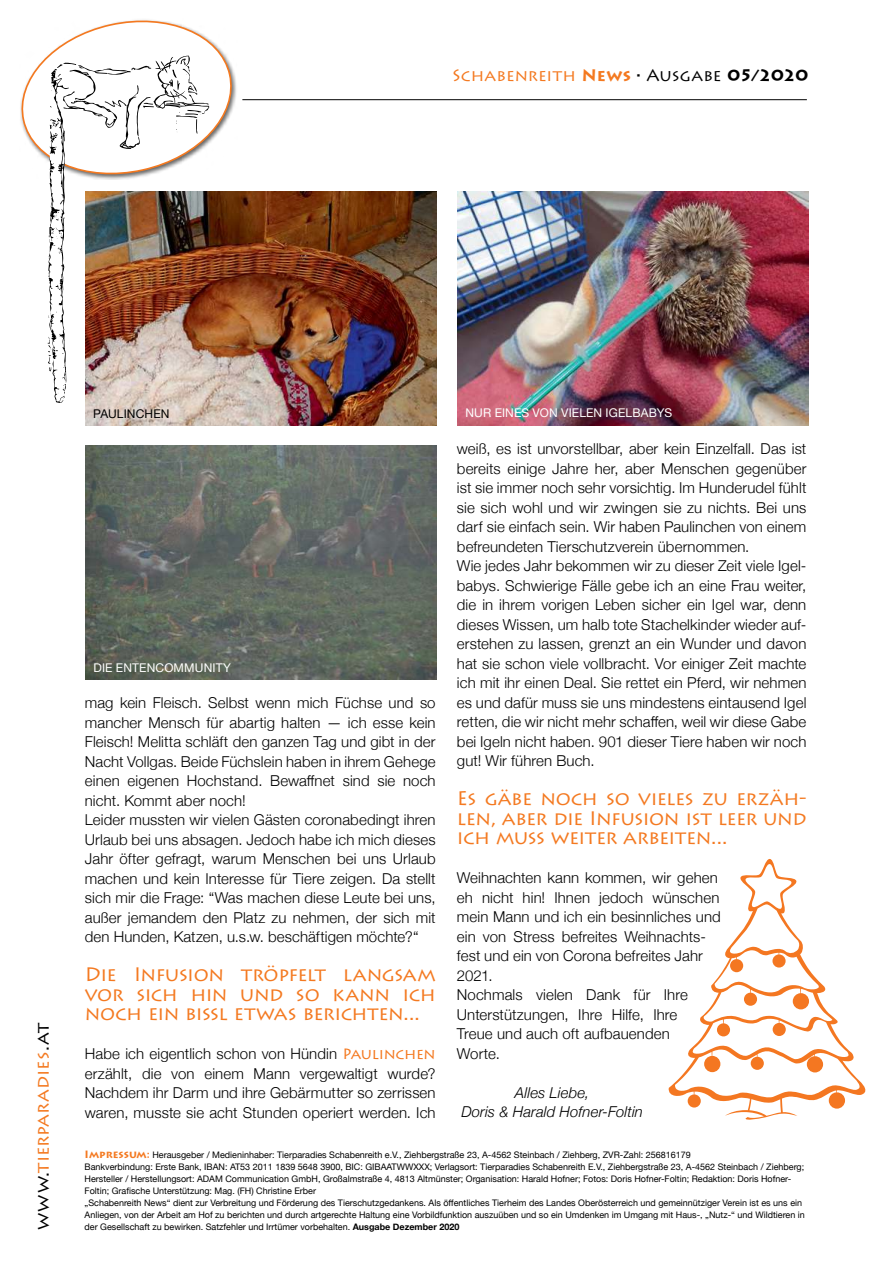
<style>
.page{position:relative;width:893px;height:1263px;background:#fff}
.page>*{position:absolute;margin:0;border:0;box-sizing:border-box;transform-origin:0 0}
.t1{font:19.5px/19.5px "Lithos Pro";letter-spacing:-.03em;color:#f47920;text-align:justify}
.t2{font:18px "Lithos Pro";letter-spacing:.005em;color:#f47920}
.t3{font:16.5px "Lithos Pro";letter-spacing:.01em;color:#f47920}
.t4{font:300 15px/19.5px "Helvetica Neue";letter-spacing:.01em;color:#000}
.t5{font:italic 300 15px/19.5px "Helvetica Neue";letter-spacing:.01em;color:#000;text-align:center}
.t6{font:12px "Helvetica Neue";letter-spacing:.015em;color:#fff}
.t7{font:12px "Helvetica Neue";letter-spacing:.01em;color:#000}
.t8{font:9px/12px "Helvetica Neue";color:#000}
.s1{font-weight:700}
.s2{font-weight:700;color:#000}
.s3{color:#000}
.s4{font-family:"Lithos Pro";font-weight:700;font-size:10.5px;color:#f47920}
.s5{font-family:"Lithos Pro";font-weight:400;color:#f47920}
</style>
<div class="page">
<hr style="left:242px;top:99px;width:565px;height:1px;background:#000">
<svg style="left:20px;top:20px;width:216px;height:140px"></svg>
<svg style="left:47px;top:56px;width:162px;height:347px"></svg>
<img style="left:85px;top:445px;width:351px;height:234px">
<img style="left:457px;top:192px;width:351px;height:233px">
<img style="left:85px;top:191px;width:351px;height:235px">
<svg style="left:668px;top:859px;width:198px;height:261px"></svg>
<p class="t3" style="left:452px;top:68px;width:358px">Schabenreith <span class="s1">News</span> <span class="s2">·</span> <span class="s3">Ausgabe</span> <span class="s2">05/2020</span></p>
<p class="t2" style="left:34px;top:1230px;width:208px;rotate:-90deg"><span class="s3">www.</span>tierparadies<span class="s3">.at</span></p>
<p class="t7" style="left:93px;top:409px;width:78px">PAULINCHEN</p>
<p class="t6" style="left:465px;top:408px;width:208px">NUR EINES VON VIELEN IGELBABYS</p>
<p class="t4" style="left:457px;top:438px;width:351px">weiß, es ist unvorstellbar, aber kein Einzelfall. Das ist bereits einige Jahre her, aber Menschen gegenüber ist sie immer noch sehr vorsichtig. Im Hunderudel fühlt sie sich wohl und wir zwingen sie zu nichts. Bei uns darf sie einfach sein. Wir haben Paulinchen von einem befreundeten Tierschutzverein übernommen.<br>Wie jedes Jahr bekommen wir zu dieser Zeit viele Igel&shy;babys. Schwierige Fälle gebe ich an eine Frau weiter, die in ihrem vorigen Leben sicher ein Igel war, denn dieses Wissen, um halb tote Stachelkinder wieder auf&shy;erstehen zu lassen, grenzt an ein Wunder und davon hat sie schon viele vollbracht. Vor einiger Zeit machte ich mit ihr einen Deal. Sie rettet ein Pferd, wir nehmen es und dafür muss sie uns mindestens eintausend Igel retten, die wir nicht mehr schaffen, weil wir diese Gabe bei Igeln nicht haben. 901 dieser Tiere haben wir noch gut! Wir führen Buch.</p>
<h1 class="t1" style="left:457px;top:789px;width:351px">Es gäbe noch so vieles zu erzäh&shy;len, aber die Infusion ist leer und ich muss weiter arbeiten...</h1>
<p class="t4" style="left:457px;top:868px;width:265px">Weihnachten kann kommen, wir gehen eh nicht hin! Ihnen jedoch wünschen mein Mann und ich ein besinnliches und ein von Stress befreites Weihnachts&shy;fest und ein von Corona befreites Jahr<br>2021.<br>Nochmals vielen Dank für Ihre<br>Unterstützungen, Ihre Hilfe, Ihre<br>Treue und auch oft aufbauenden<br>Worte.</p>
<p class="t5" style="left:461px;top:1083px;width:183px">Alles Liebe,<br>Doris &amp; Harald Hofner-Foltin</p>
<p class="t8" style="left:85px;top:1149px;width:722px"><span class="s4">Impressum:</span> Herausgeber / Medieninhaber: Tierparadies Schabenreith e.V., Ziehbergstraße 23, A-4562 Steinbach / Ziehberg, ZVR-Zahl: 256816179<br>Bankverbindung: Erste Bank, IBAN: AT53 2011 1839 5648 3900, BIC: GIBAATWWXXX; Verlagsort: Tierparadies Schabenreith E.V., Ziehbergstraße 23, A-4562 Steinbach / Ziehberg; Hersteller / Herstellungsort: ADAM Communication GmbH, Großalmstraße 4, 4813 Altmünster; Organisation: Harald Hofner; Fotos: Doris Hofner-Foltin; Redaktion: Doris Hofner-Foltin; Grafische Unterstützung: Mag. (FH) Christine Erber<br>„Schabenreith News“ dient zur Verbreitung und Förderung des Tierschutzgedankens. Als öffentliches Tierheim des Landes Oberösterreich und gemeinnütziger Verein ist es uns ein Anliegen, von der Arbeit am Hof zu berichten und durch artgerechte Haltung eine Vorbildfunktion auszuüben und so ein Umdenken im Umgang mit Haus-, „Nutz-“ und Wildtieren in</p>
<p class="t6" style="left:93px;top:663px;width:139px">DIE ENTENCOMMUNITY</p>
<p class="t4" style="left:85px;top:693px;width:352px">mag kein Fleisch. Selbst wenn mich Füchse und so mancher Mensch für abartig halten — ich esse kein Fleisch! Melitta schläft den ganzen Tag und gibt in der Nacht Vollgas. Beide Füchslein haben in ihrem Gehege einen eigenen Hochstand. Bewaffnet sind sie noch nicht. Kommt aber noch!<br>Leider mussten wir vielen Gästen coronabedingt ihren Urlaub bei uns absagen. Jedoch habe ich mich dieses Jahr öfter gefragt, warum Menschen bei uns Urlaub machen und kein Interesse für Tiere zeigen. Da stellt sich mir die Frage: “Was machen diese Leute bei uns, außer jemandem den Platz zu nehmen, der sich mit den Hunden, Katzen, u.s.w. beschäftigen möchte?“</p>
<h1 class="t1" style="left:85px;top:964px;width:352px">Die Infusion tröpfelt langsam vor sich hin und so kann ich noch ein bissl etwas berichten...</h1>
<p class="t4" style="left:85px;top:1044px;width:352px;text-align:justify">Habe ich eigentlich schon von Hündin <span class="s5">Paulinchen </span>erzählt, die von einem Mann vergewaltigt wurde?<br>Nachdem ihr Darm und ihre Gebärmutter so zerrissen waren, musste sie acht Stunden operiert werden. Ich</p>
<p class="t8" style="left:85px;top:1221px;width:376px">der Gesellschaft zu bewirken. Satzfehler und Irrtümer vorbehalten. <span class="s1">Ausgabe Dezember 2020</span></p>
</div>
